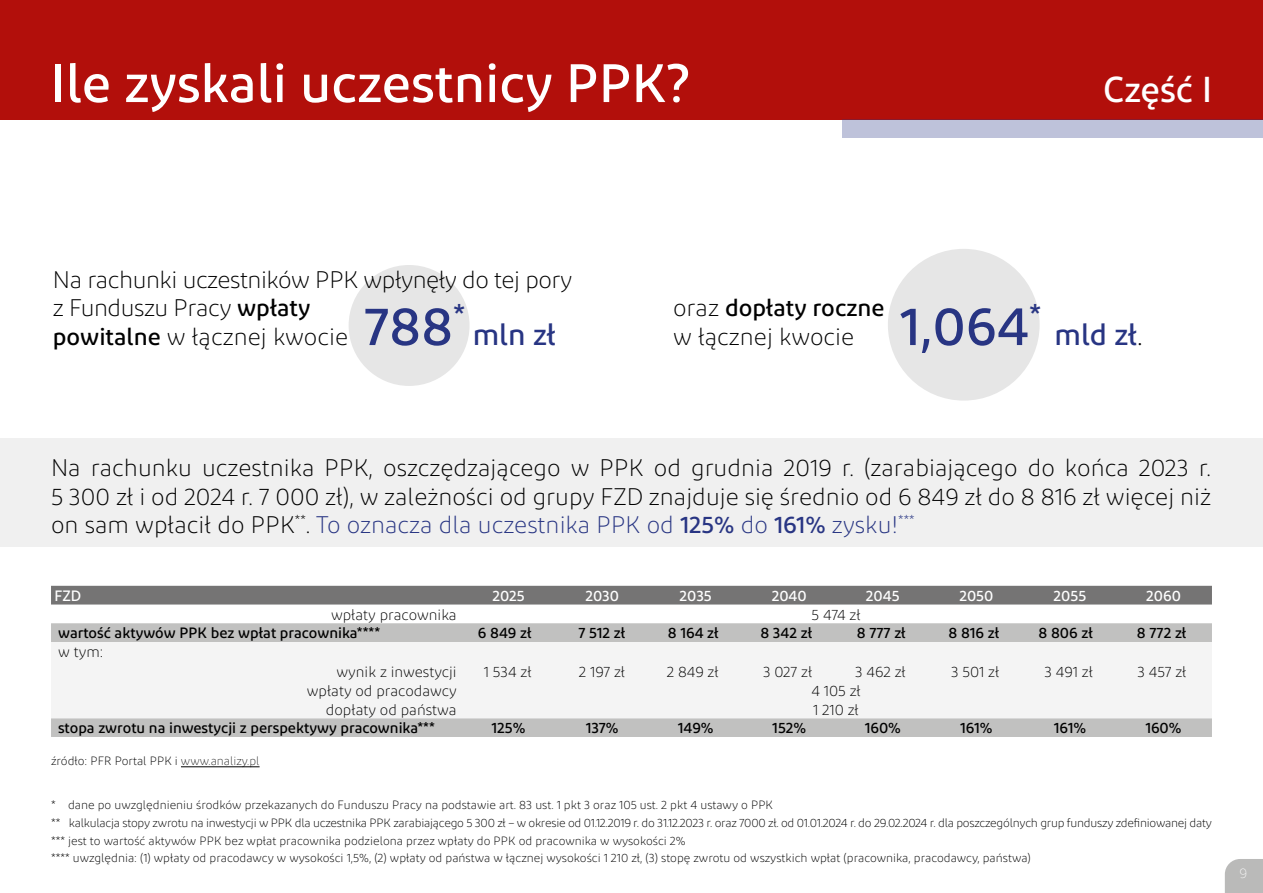
<style>
.page{position:relative;width:1263px;height:893px;background:#fff}
.page>*{position:absolute;margin:0;border:0;box-sizing:border-box;transform-origin:0 0}
.t1{font:500 54px "Diodrum Cyrillic";color:#fff}
.t2{font:500 54px "Diodrum Cyrillic";color:#283583}
.t3{font:500 36px "Diodrum Cyrillic";color:#fff}
.t4{font:500 30px "Diodrum Cyrillic";color:#283583}
.t5{font:300 24px/28.8px "Diodrum Cyrillic";letter-spacing:-.005em;color:#000}
.t6{font:500 15px "Diodrum Cyrillic";color:#000}
.t7{font:300 15px "Diodrum Cyrillic";color:#000}
.t8{font:500 15px "Diodrum Cyrillic";color:#fff}
.t9{font:200 13.8px "Diodrum Cyrillic";color:#fff}
.t10{font:300 12px/17.9px "Diodrum Cyrillic";color:#000}
.s1{font-weight:500}
.s2{font-weight:300;color:#000}
.s3{color:#283583}
.s4{font-weight:500;color:#283583}
.s5{font-weight:200}
</style>
<div class="page">
<div style="left:0;top:439px;width:1263px;height:108px;background:#f0f0f0"></div>
<div style="left:888px;top:249px;width:152px;height:152px;background:#e6e6e6;border-radius:50%"></div>
<div style="left:349px;top:265px;width:120px;height:121px;background:#e6e6e6;border-radius:50%"></div>
<hr style="left:181px;top:766px;width:79px;height:1px;background:#000">
<div style="left:51px;top:586px;width:1161px;height:18px;background:#757474"></div>
<div style="left:51px;top:623px;width:1161px;height:114px;background:#c1c1c0"></div>
<div style="left:51px;top:642px;width:1161px;height:76px;background:#f4f4f4"></div>
<svg style="left:1225px;top:859px;width:38px;height:34px"></svg>
<div style="left:0;top:0;width:1263px;height:119px;background:#b20f0b"></div>
<div style="left:842px;top:119px;width:421px;height:19px;background:#bec2da"></div>
<h1 class="t1" style="left:51px;top:49px;width:641px">Ile zyskali uczestnicy PPK?</h1>
<h2 class="t3" style="left:1103px;top:66px;width:110px">Część I</h2>
<h3 class="t5" style="left:53px;top:264px;width:521px">Na rachunki uczestników PPK wpłynęły do tej pory z Funduszu Pracy <span class="s1">wpłaty<br>powitalne</span> w łącznej kwocie</h3>
<h1 class="t2" style="left:364px;top:292px;width:103px">788<sup>*</sup></h1>
<h3 class="t4" style="left:473px;top:316px;width:85px">mln zł</h3>
<h3 class="t5" style="left:673px;top:293px;width:213px">oraz <span class="s1">dopłaty roczne </span>w łącznej kwocie</h3>
<h1 class="t2" style="left:899px;top:292px;width:143px">1,064<sup>*</sup></h1>
<h3 class="t4" style="left:1054px;top:316px;width:90px">mld zł<span class="s2">.</span></h3>
<p class="t5" style="left:51px;top:453px;width:1161px;text-align:justify">Na rachunku uczestnika PPK, oszczędzającego w PPK od grudnia 2019 r. (zarabiającego do końca 2023 r.<br>5 300 zł i od 2024 r. 7 000 zł), w zależności od grupy FZD znajduje się średnio od 6 849 zł do 8 816 zł więcej niż on sam wpłacił do PPK<sup>**</sup>. <span class="s3">To oznacza dla uczestnika PPK od</span> <span class="s4">125%</span> <span class="s3">do</span> <span class="s4">161%</span> <span class="s3">zysku!</span><sup>***</sup></p>
<p class="t8" style="left:54px;top:586px;width:28px">FZD</p>
<p class="t8" style="left:492px;top:586px;width:34px">2025</p>
<p class="t8" style="left:585px;top:586px;width:35px">2030</p>
<p class="t8" style="left:679px;top:586px;width:34px">2035</p>
<p class="t8" style="left:772px;top:586px;width:37px">2040</p>
<p class="t8" style="left:866px;top:586px;width:35px">2045</p>
<p class="t8" style="left:959px;top:586px;width:36px">2050</p>
<p class="t8" style="left:1053px;top:586px;width:34px">2055</p>
<p class="t8" style="left:1146px;top:586px;width:36px">2060</p>
<p class="t7" style="left:331px;top:606px;width:127px">wpłaty pracownika</p>
<p class="t7" style="left:811px;top:606px;width:51px">5 474 zł</p>
<p class="t6" style="left:58px;top:624px;width:324px">wartość aktywów PPK bez wpłat pracownika****</p>
<p class="t6" style="left:478px;top:624px;width:55px">6 849 zł</p>
<p class="t6" style="left:578px;top:624px;width:48px">7 512 zł</p>
<p class="t6" style="left:668px;top:624px;width:52px">8 164 zł</p>
<p class="t6" style="left:760px;top:624px;width:53px">8 342 zł</p>
<p class="t6" style="left:857px;top:624px;width:50px">8 777 zł</p>
<p class="t6" style="left:948px;top:624px;width:52px">8 816 zł</p>
<p class="t6" style="left:1038px;top:624px;width:56px">8 806 zł</p>
<p class="t6" style="left:1137px;top:624px;width:51px">8 772 zł</p>
<p class="t7" style="left:58px;top:643px;width:47px">w tym:</p>
<p class="t7" style="left:336px;top:662px;width:122px">wynik z inwestycji</p>
<p class="t7" style="left:484px;top:662px;width:49px">1 534 zł</p>
<p class="t7" style="left:579px;top:662px;width:48px">2 197 zł</p>
<p class="t7" style="left:667px;top:662px;width:53px">2 849 zł</p>
<p class="t7" style="left:763px;top:662px;width:51px">3 027 zł</p>
<p class="t7" style="left:855px;top:662px;width:52px">3 462 zł</p>
<p class="t7" style="left:951px;top:662px;width:50px">3 501 zł</p>
<p class="t7" style="left:1044px;top:662px;width:50px">3 491 zł</p>
<p class="t7" style="left:1137px;top:662px;width:50px">3 457 zł</p>
<p class="t7" style="left:307px;top:682px;width:151px">wpłaty od pracodawcy</p>
<p class="t7" style="left:811px;top:682px;width:51px">4 105 zł</p>
<p class="t7" style="left:326px;top:701px;width:132px">dopłaty od państwa</p>
<p class="t7" style="left:813px;top:701px;width:47px">1 210 zł</p>
<p class="t6" style="left:58px;top:719px;width:378px">stopa zwrotu na inwestycji z perspektywy pracownika***</p>
<p class="t6" style="left:492px;top:719px;width:35px">125%</p>
<p class="t6" style="left:586px;top:719px;width:34px">137%</p>
<p class="t6" style="left:678px;top:719px;width:37px">149%</p>
<p class="t6" style="left:772px;top:719px;width:35px">152%</p>
<p class="t6" style="left:865px;top:719px;width:38px">160%</p>
<p class="t6" style="left:960px;top:719px;width:34px">161%</p>
<p class="t6" style="left:1054px;top:719px;width:34px">161%</p>
<p class="t6" style="left:1145px;top:719px;width:38px">160%</p>
<p class="t10" style="left:51px;top:751px;width:210px">źródło: PFR Portal PPK i <span class="s5">www.analizy.pl</span></p>
<p class="t10" style="left:51px;top:796px;width:1162px">* dane po uwzględnieniu środków przekazanych do Funduszu Pracy na podstawie art. 83 ust. 1 pkt 3 oraz 105 ust. 2 pkt 4 ustawy o PPK<br>** kalkulacja stopy zwrotu na inwestycji w PPK dla uczestnika PPK zarabiającego 5 300 zł – w okresie od 01.12.2019 r. do 31.12.2023 r. oraz 7000 zł. od 01.01.2024 r. do 29.02.2024 r. dla poszczególnych grup funduszy zdefiniowanej daty *** jest to wartość aktywów PPK bez wpłat pracownika podzielona przez wpłaty do PPK od pracownika w wysokości 2%<br>**** uwzględnia: (1) wpłaty od pracodawcy w wysokości 1,5%, (2) wpłaty od państwa w łącznej wysokości 1 210 zł, (3) stopę zwrotu od wszystkich wpłat (pracownika, pracodawcy, państwa)</p>
<p class="t9" style="left:1239px;top:865px;width:9px">9</p>
</div>
